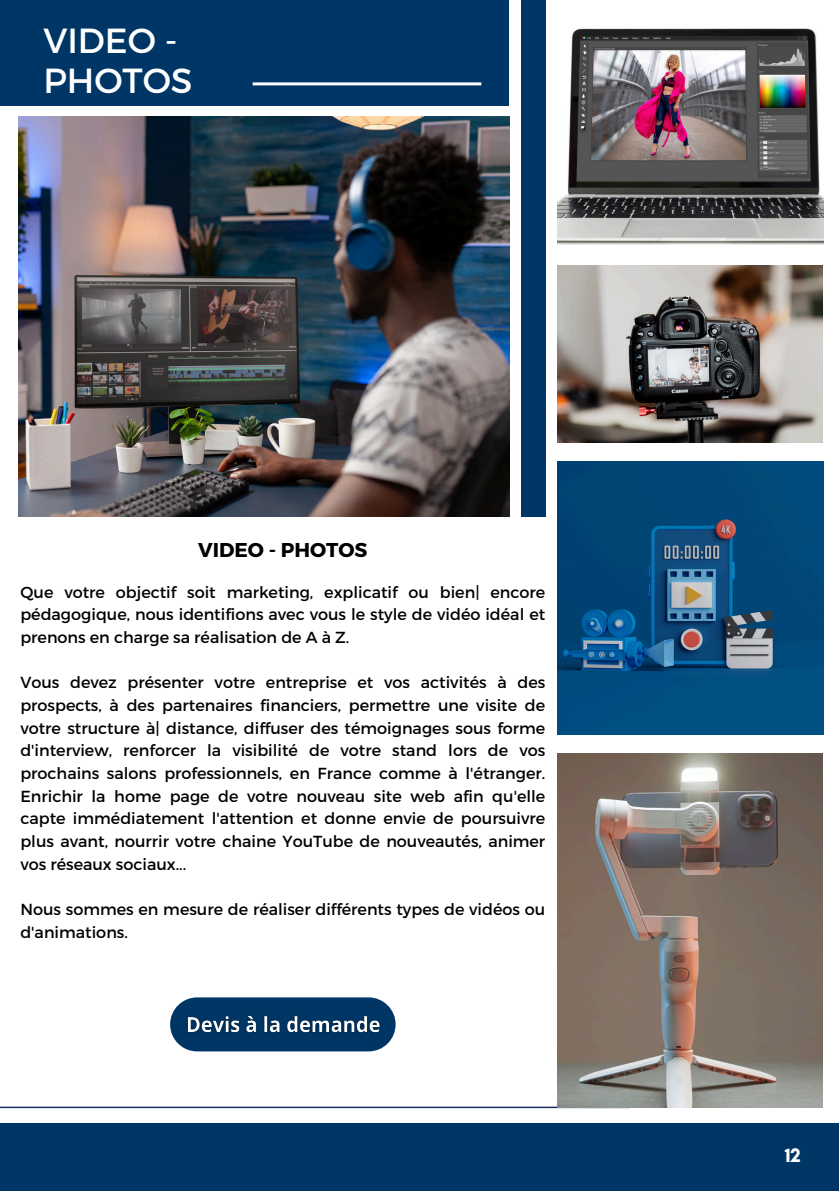
<style>
.page{position:relative;width:839px;height:1191px;background:#fff}
.page>*{position:absolute;margin:0;border:0;box-sizing:border-box;transform-origin:0 0}
.t1{font:34.8px/40.4px "Montserrat";color:#fff}
.t2{font:700 20px "Montserrat";color:#000}
.t3{font:700 20px "Glacial Indifference";color:#fff}
.t4{font:16px/22.6px "Montserrat";color:#000;text-align:justify}
</style>
<div class="page">
<div style="left:0;top:0;width:509px;height:106px;background:#003666"></div>
<div style="left:521px;top:0;width:24px;height:516px;background:#003666"></div>
<hr style="left:0;top:1107px;width:629px;height:1px;background:#142f61">
<div style="left:0;top:1123px;width:838px;height:68px;background:#003666"></div>
<hr style="left:253px;top:82px;width:228px;height:3px;background:#feffff">
<img style="left:557px;top:28px;width:266px;height:415px">
<img style="left:557px;top:753px;width:266px;height:354px">
<img style="left:19px;top:116px;width:490px;height:401px">
<img style="left:557px;top:461px;width:266px;height:273px">
<div style="left:170px;top:997px;width:225px;height:54px;background:#003666;border-radius:27px"></div>
<img style="left:187px;top:1016px;width:193px;height:17px">
<p class="t1" style="left:43px;top:18px;width:151px">VIDEO -<br>PHOTOS</p>
<p class="t2" style="left:198px;top:537px;width:171px">VIDEO - PHOTOS</p>
<h2 class="t4" style="left:20px;top:580px;width:526px">Que votre objectif soit marketing, explicatif ou bien| encore pédagogique, nous identifions avec vous le style de vidéo idéal et prenons en charge sa réalisation de A à Z.</h2>
<p class="t4" style="left:20px;top:670px;width:526px">Vous devez présenter votre entreprise et vos activités à des prospects, à des partenaires financiers, permettre une visite de votre structure à| distance, diffuser des témoignages sous forme d'interview, renforcer la visibilité de votre stand lors de vos prochains salons professionnels, en France comme à l'étranger.<br>Enrichir la home page de votre nouveau site web afin qu'elle capte immédiatement l'attention et donne envie de poursuivre plus avant, nourrir votre chaine YouTube de nouveautés, animer vos réseaux sociaux...</p>
<p class="t4" style="left:20px;top:897px;width:526px">Nous sommes en mesure de réaliser différents types de vidéos ou d'animations.</p>
<p class="t3" style="left:784px;top:1143px;width:18px">12</p>
</div>
